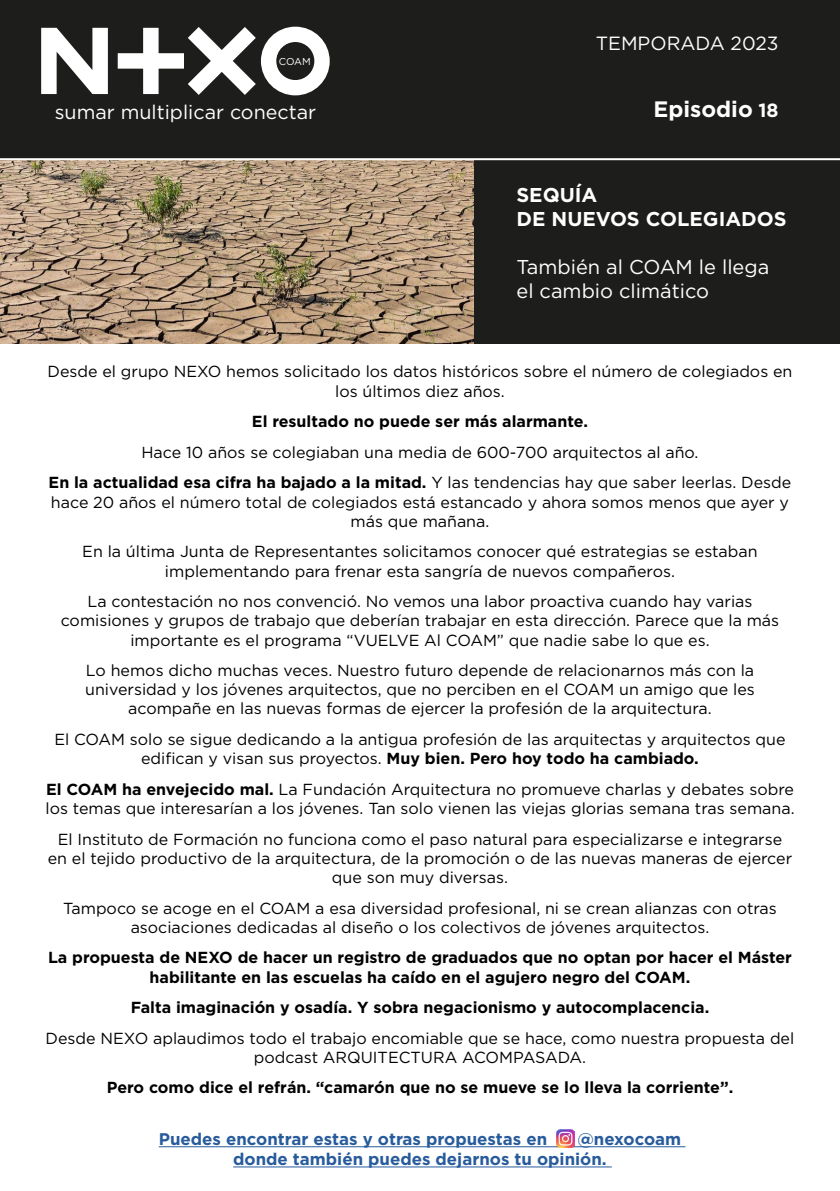
<style>
.page{position:relative;width:840px;height:1191px;background:#fff}
.page>*{position:absolute;margin:0;border:0;box-sizing:border-box;transform-origin:0 0}
.t1{font:700 22.2px "Gotham Pro";color:#fff}
.t2{font:20px/24px "Gotham Pro";color:#fff}
.t3{font:700 20px/24px "Gotham Pro";color:#fff}
.t4{font:19.6px "Gotham Pro";color:#fff}
.t5{font:19.2px "Gotham Pro";color:#fff}
.t6{font:700 16.8px/20.2px "Gotham Pro";color:#275b9b}
.t7{font:16px/19.2px "Gotham Pro";color:#000;text-align:center}
.t8{font:700 16px/19.2px "Gotham Pro";color:#000;text-align:center}
.t9{font:10px "Gotham Pro";color:#fff}
.s1{font-size:19.2px}
.s2{font-weight:700}
</style>
<div class="page">
<div style="left:443px;top:160px;width:396px;height:184px;background:#1d1d1b"></div>
<div style="left:0;top:0;width:839px;height:159px;background:#1d1d1b"></div>
<svg style="left:41px;top:28px;width:67px;height:66px"></svg>
<svg style="left:118px;top:27px;width:211px;height:68px"></svg>
<hr style="left:159px;top:1146px;width:526px;height:1px;background:#275b9b">
<hr style="left:233px;top:1166px;width:378px;height:1px;background:#275b9b">
<img style="left:556px;top:1129px;width:18px;height:18px">
<img style="left:0;top:160px;width:473px;height:184px">
<hr style="left:0;top:158px;width:839px;height:2px;background:#fff">
<p class="t9" style="left:279px;top:56px;width:33px">COAM</p>
<p class="t4" style="left:55px;top:102px;width:263px">sumar multiplicar conectar</p>
<p class="t5" style="left:595px;top:32px;width:184px">TEMPORADA 2023</p>
<h1 class="t1" style="left:653px;top:97px;width:127px">Episodio <span class="s1">18</span></h1>
<p class="t3" style="left:516px;top:182px;width:271px">SEQUÍA<br>DE NUEVOS COLEGIADOS</p>
<p class="t2" style="left:516px;top:255px;width:254px">También al COAM le llega el cambio climático</p>
<p class="t7" style="left:47px;top:362px;width:746px">Desde el grupo NEXO hemos solicitado los datos históricos sobre el número de colegiados en los últimos diez años.</p>
<p class="t8" style="left:252px;top:411px;width:337px">El resultado no puede ser más alarmante.</p>
<p class="t7" style="left:49px;top:437px;width:743px;line-height:30.6px">Hace 10 años se colegiaban una media de 600-700 arquitectos al año.<br><span class="s2">En la actualidad esa cifra ha bajado a la mitad.</span> Y las tendencias hay que saber leerlas. Desde</p>
<p class="t7" style="left:51px;top:492px;width:739px">hace 20 años el número total de colegiados está estancado y ahora somos menos que ayer y más que mañana.</p>
<p class="t7" style="left:82px;top:542px;width:676px">En la última Junta de Representantes solicitamos conocer qué estrategias se estaban implementando para frenar esta sangría de nuevos compañeros.</p>
<p class="t7" style="left:61px;top:592px;width:719px">La contestación no nos convenció. No vemos una labor proactiva cuando hay varias comisiones y grupos de trabajo que deberían trabajar en esta dirección. Parece que la más importante es el programa “VUELVE Al COAM” que nadie sabe lo que es.</p>
<p class="t7" style="left:85px;top:661px;width:670px">Lo hemos dicho muchas veces. Nuestro futuro depende de relacionarnos más con la universidad y los jóvenes arquitectos, que no perciben en el COAM un amigo que les acompañe en las nuevas formas de ejercer la profesión de la arquitectura.</p>
<p class="t7" style="left:54px;top:729px;width:732px">El COAM solo se sigue dedicando a la antigua profesión de las arquitectas y arquitectos que edifican y visan sus proyectos. <span class="s2">Muy bien. Pero hoy todo ha cambiado.</span></p>
<p class="t7" style="left:45px;top:779px;width:750px;text-align:left"><span class="s2">El COAM ha envejecido mal.</span> La Fundación Arquitectura no promueve charlas y debates sobre los temas que interesarían a los jóvenes. Tan solo vienen las viejas glorias semana tras semana.</p>
<p class="t7" style="left:48px;top:829px;width:745px">El Instituto de Formación no funciona como el paso natural para especializarse e integrarse en el tejido productivo de la arquitectura, de la promoción o de las nuevas maneras de ejercer que son muy diversas.</p>
<p class="t7" style="left:63px;top:898px;width:714px">Tampoco se acoge en el COAM a esa diversidad profesional, ni se crean alianzas con otras asociaciones dedicadas al diseño o los colectivos de jóvenes arquitectos.</p>
<p class="t8" style="left:48px;top:947px;width:745px">La propuesta de NEXO de hacer un registro de graduados que no optan por hacer el Máster habilitante en las escuelas ha caído en el agujero negro del COAM.</p>
<p class="t8" style="left:131px;top:997px;width:579px">Falta imaginación y osadía. Y sobra negacionismo y autocomplacencia.</p>
<p class="t7" style="left:46px;top:1028px;width:749px">Desde NEXO aplaudimos todo el trabajo encomiable que se hace, como nuestra propuesta del podcast ARQUITECTURA ACOMPASADA.</p>
<p class="t8" style="left:107px;top:1077px;width:627px">Pero como dice el refrán. “camarón que no se mueve se lo lleva la corriente”.</p>
<p class="t6" style="left:159px;top:1128px;width:389px">Puedes encontrar estas y otras propuestas en</p>
<p class="t6" style="left:233px;top:1128px;width:449px;text-indent:344px">@nexocoam donde también puedes dejarnos tu opinión.</p>
</div>
